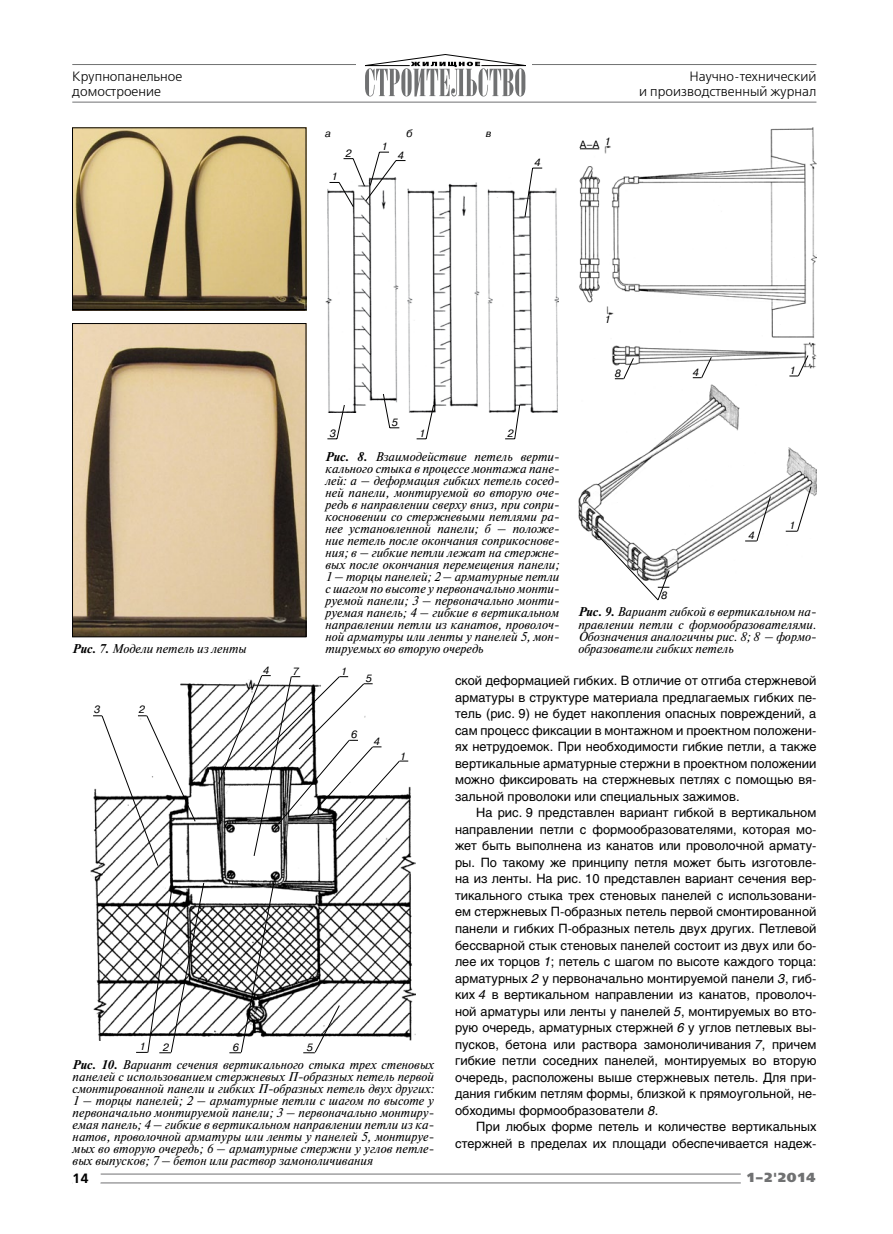
<style>
.page{position:relative;width:893px;height:1234px;background:#fff}
.page>*{position:absolute;margin:0;border:0;box-sizing:border-box;transform-origin:0 0}
.t1{font:13.5px/15px "Free Set C";color:#000}
.t2{font:700 13.5px "Free Set C";color:#000}
.t3{font:13.2px "Free Set Black C";color:#707172}
.t4{font:12.75px/16.5px "Helios";color:#000;text-align:justify}
.t5{font:italic 12px/12px "Newton C";color:#000;text-align:justify}
.t6{font:italic 10.5px "Pragmatica C";color:#000}
.t7{font:10.5px "Pragmatica C";color:#000}
.s1{font-weight:700}
.s2{font-style:italic}
.s3{font-family:"Free Set C";font-size:13.5px;color:#fff}
</style>
<div class="page">
<hr style="left:72px;top:102px;width:744px;height:1px;background:#707172">
<hr style="left:72px;top:64px;width:744px;height:1px;background:#707172">
<div style="left:356px;top:51px;width:176px;height:49px;background:#fff"></div>
<svg style="left:365px;top:54px;width:161px;height:42px"></svg>
<hr style="left:72px;top:1182px;width:744px;height:1px;background:#707172">
<hr style="left:72px;top:1173px;width:744px;height:1px;background:#707172">
<div style="left:72px;top:1169px;width:28px;height:15px;background:#fff"></div>
<div style="left:741px;top:1166px;width:76px;height:19px;background:#fff"></div>
<img style="left:73px;top:130px;width:233px;height:180px">
<div style="left:72px;top:128px;width:234px;height:181px;border:1px solid #000"></div>
<img style="left:74px;top:325px;width:230px;height:310px">
<div style="left:72px;top:323px;width:234px;height:314px;border:1px solid #000"></div>
<img style="left:325px;top:182px;width:234px;height:231px">
<svg style="left:327px;top:393px;width:193px;height:46px"></svg>
<svg style="left:329px;top:152px;width:77px;height:55px"></svg>
<svg style="left:524px;top:168px;width:19px;height:49px"></svg>
<img style="left:579px;top:128px;width:237px;height:240px">
<img style="left:578px;top:384px;width:238px;height:192px">
<svg style="left:789px;top:355px;width:20px;height:21px"></svg>
<svg style="left:693px;top:356px;width:19px;height:22px"></svg>
<svg style="left:615px;top:357px;width:19px;height:22px"></svg>
<svg style="left:786px;top:486px;width:26px;height:46px"></svg>
<svg style="left:745px;top:496px;width:26px;height:45px"></svg>
<svg style="left:594px;top:531px;width:76px;height:69px"></svg>
<div style="left:580px;top:139px;width:20px;height:10px;background:#fff"></div>
<svg style="left:580px;top:148px;width:19px;height:1px"></svg>
<img style="left:90px;top:683px;width:325px;height:357px">
<svg style="left:218px;top:675px;width:190px;height:181px"></svg>
<svg style="left:93px;top:715px;width:103px;height:151px"></svg>
<svg style="left:229px;top:875px;width:47px;height:178px"></svg>
<svg style="left:303px;top:1004px;width:37px;height:49px"></svg>
<svg style="left:136px;top:882px;width:68px;height:171px"></svg>
<p class="t1" style="left:72px;top:69px;width:112px">Крупнопанельное домостроение</p>
<p class="t1" style="left:639px;top:69px;width:179px;text-align:right">Научно-технический<br>и производственный журнал</p>
<p class="t5" style="left:72px;top:642px;width:176px"><span class="s1">Рис. 7.</span> Модели петель из ленты</p>
<p class="t6" style="left:325px;top:127px;width:7px">а</p>
<p class="t6" style="left:406px;top:127px;width:8px">б</p>
<p class="t6" style="left:486px;top:127px;width:7px">в</p>
<p class="t6" style="left:345px;top:147px;width:8px">2</p>
<p class="t6" style="left:381px;top:141px;width:8px">1</p>
<p class="t6" style="left:398px;top:149px;width:8px">4</p>
<p class="t6" style="left:331px;top:171px;width:8px">1</p>
<p class="t6" style="left:535px;top:157px;width:8px">4</p>
<p class="t6" style="left:604px;top:136px;width:8px">1</p>
<p class="t7" style="left:580px;top:138px;width:21px">А–А</p>
<p class="t6" style="left:330px;top:427px;width:8px">3</p>
<p class="t6" style="left:392px;top:416px;width:8px">5</p>
<p class="t6" style="left:419px;top:428px;width:8px">1</p>
<p class="t6" style="left:508px;top:427px;width:8px">2</p>
<p class="t5" style="left:325px;top:450px;width:235px"><span class="s1">Рис. 8.</span> Взаимодействие петель верти&shy;кального стыка в процессе монтажа пане&shy;лей: а – деформация гибких петель сосед&shy;ней панели, монтируемой во вторую оче&shy;редь в направлении сверху вниз, при сопри&shy;косновении со стержневыми петлями ра&shy;нее установленной панели; б – положе&shy;ние петель после окончания соприкоснове&shy;ния; в – гибкие петли лежат на стержне&shy;вых после окончания перемещения панели; 1 – торцы панелей; 2 – арматурные петли с шагом по высоте у первоначально монти&shy;руемой панели; 3 – первоначально монти&shy;руемая панель; 4 – гибкие в вертикальном направлении петли из канатов, проволоч&shy;ной арматуры или ленты у панелей 5, мон&shy;тируемых во вторую очередь</p>
<p class="t6" style="left:604px;top:313px;width:8px">1</p>
<p class="t6" style="left:615px;top:367px;width:8px">8</p>
<p class="t6" style="left:693px;top:366px;width:8px">4</p>
<p class="t6" style="left:789px;top:364px;width:8px">1</p>
<p class="t6" style="left:661px;top:589px;width:8px">8</p>
<p class="t6" style="left:749px;top:529px;width:8px">4</p>
<p class="t6" style="left:789px;top:519px;width:8px">1</p>
<p class="t5" style="left:578px;top:606px;width:240px"><span class="s1">Рис. 9.</span> Вариант гибкой в вертикальном на&shy;правлении петли с формообразователями.<br>Обозначения аналогичны рис. 8; 8 – формо&shy;образователи гибких петель</p>
<p class="t6" style="left:94px;top:703px;width:8px">3</p>
<p class="t6" style="left:139px;top:704px;width:8px">2</p>
<p class="t6" style="left:263px;top:665px;width:8px">4</p>
<p class="t6" style="left:293px;top:666px;width:8px">7</p>
<p class="t6" style="left:341px;top:666px;width:8px">1</p>
<p class="t6" style="left:366px;top:672px;width:8px">5</p>
<p class="t6" style="left:351px;top:729px;width:8px">6</p>
<p class="t6" style="left:374px;top:735px;width:8px">4</p>
<p class="t6" style="left:400px;top:750px;width:8px">1</p>
<p class="t6" style="left:140px;top:1040px;width:8px">1</p>
<p class="t6" style="left:163px;top:1041px;width:8px">2</p>
<p class="t6" style="left:233px;top:1041px;width:8px">6</p>
<p class="t6" style="left:307px;top:1041px;width:8px">5</p>
<p class="t5" style="left:72px;top:1058px;width:363px"><span class="s1">Рис. 10.</span> Вариант сечения вертикального стыка трех стеновых панелей с использованием стержневых П-образных петель первой смонтированной панели и гибких П-образных петель двух других:<br>1 – торцы панелей; 2 – арматурные петли с шагом по высоте у первоначально монтируемой панели; 3 – первоначально монтиру&shy;емая панель; 4 – гибкие в вертикальном направлении петли из ка&shy;натов, проволочной арматуры или ленты у панелей 5, монтируе&shy;мых во вторую очередь; 6 – арматурные стержни у углов петле&shy;вых выпусков; 7 – бетон или раствор замоноличивания</p>
<p class="t4" style="left:455px;top:672px;width:363px">ской деформацией гибких. В отличие от отгиба стержневой арматуры в структуре материала предлагаемых гибких пе&shy;тель (рис. 9) не будет накопления опасных повреждений, а сам процесс фиксации в монтажном и проектном положени&shy;ях нетрудоемок. При необходимости гибкие петли, а также вертикальные арматурные стержни в проектном положении можно фиксировать на стержневых петлях с помощью вя&shy;зальной проволоки или специальных зажимов.</p>
<p class="t4" style="left:455px;top:804px;width:363px;text-indent:21px">На рис. 9 представлен вариант гибкой в вертикальном направлении петли с формообразователями, которая мо&shy;жет быть выполнена из канатов или проволочной армату&shy;ры. По такому же принципу петля может быть изготовле&shy;на из ленты. На рис. 10 представлен вариант сечения вер&shy;тикального стыка трех стеновых панелей с использовани&shy;ем стержневых П-образных петель первой смонтированной панели и гибких П-образных петель двух других. Петлевой бессварной стык стеновых панелей состоит из двух или бо&shy;лее их торцов <span class="s2">1</span>; петель с шагом по высоте каждого торца: арматурных <span class="s2">2</span> у первоначально монтируемой панели <span class="s2">3</span>, гиб&shy;ких <span class="s2">4</span> в вертикальном направлении из канатов, проволоч&shy;ной арматуры или ленты у панелей <span class="s2">5</span>, монтируемых во вто&shy;рую очередь, арматурных стержней <span class="s2">6</span> у углов петлевых вы&shy;пусков, бетона или раствора замоноличивания <span class="s2">7</span>, причем гибкие петли соседних панелей, монтируемых во вторую очередь, расположены выше стержневых петель. Для при&shy;дания гибким петлям формы, близкой к прямоугольной, не&shy;обходимы формообразователи <span class="s2">8</span>.</p>
<p class="t4" style="left:455px;top:1117px;width:363px;text-align:right">При любых форме петель и количестве вертикальных стержней в пределах их площади обеспечивается надеж-</p>
<p class="t2" style="left:72px;top:1169px;width:18px">14</p>
<p class="t3" style="left:742px;top:1169px;width:75px"><span class="s3">I</span>1–2'2014</p>
</div>
